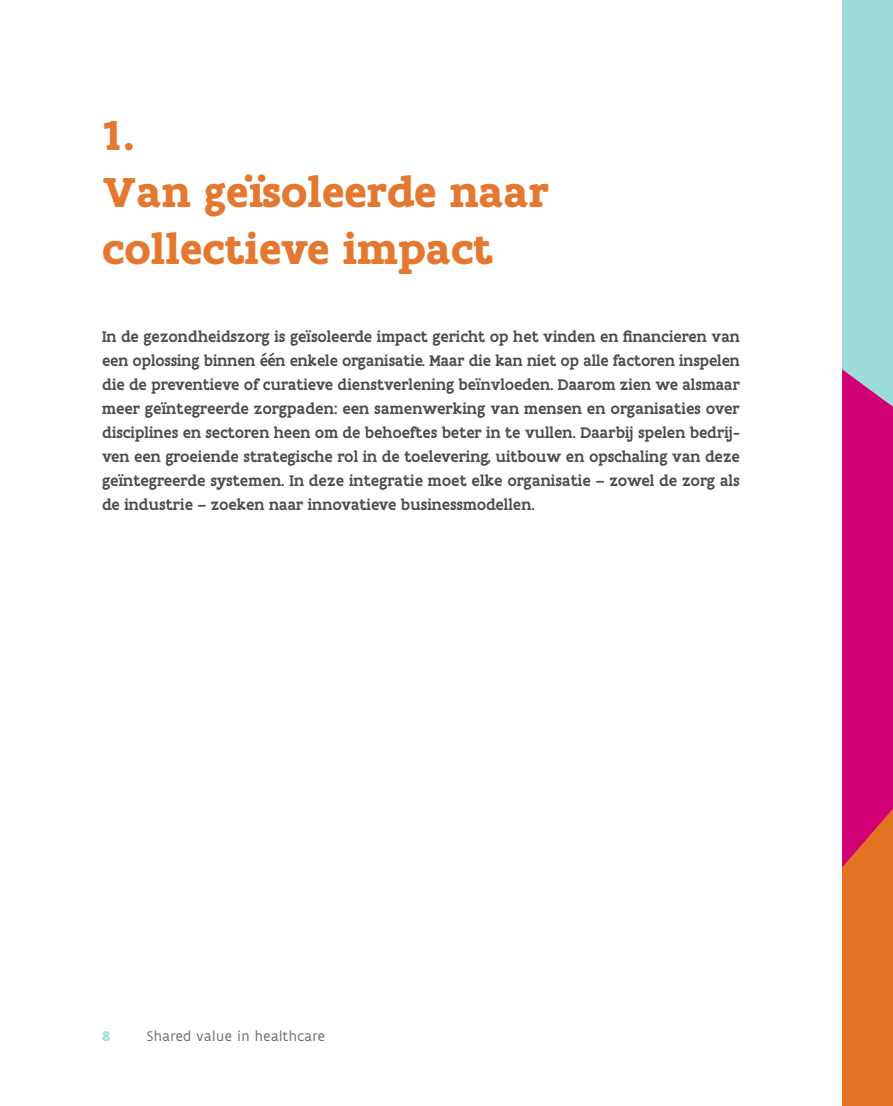
<style>
.page{position:relative;width:893px;height:1106px;background:#fff}
.page>*{position:absolute;margin:0;border:0;box-sizing:border-box;transform-origin:0 0}
.TIT_01_-_oranje{font:700 45px/57px "Flanders Art Serif";color:#e57830}
.TXT_intro{font:500 16.5px/24px "Flanders Art Serif";color:#4b4c4d;text-align:justify}
.t1{font:15px "Flanders Art Sans";letter-spacing:.03em;color:#6c6d70}
.t2{font:700 15px "Flanders Art Sans";color:#9cdcd9}
</style>
<div class="page">
<div style="left:842px;top:0;width:51px;height:1106px;background:#d10074"></div>
<svg style="left:842px;top:809px;width:51px;height:297px;background:#e1662a"></svg>
<div style="left:842px;top:0;width:51px;height:407px;background:#9cdcd9"></div>
<p class="TIT_01_-_oranje" style="left:102px;top:107px;width:449px">1.<br>Van geïsoleerde naar collectieve impact</p>
<p class="TXT_intro" style="left:102px;top:325px;width:639px">In de gezondheidszorg is geïsoleerde impact gericht op het vinden en financieren van een oplossing binnen één enkele organisatie. Maar die kan niet op alle factoren inspelen die de preventieve of curatieve dienstverlening beïnvloeden. Daarom zien we alsmaar meer geïntegreerde zorgpaden: een samenwerking van mensen en organisaties over disciplines en sectoren heen om de behoeftes beter in te vullen. Daarbij spelen bedrij&shy;ven een groeiende strategische rol in de toelevering, uitbouw en opschaling van deze geïntegreerde systemen. In deze integratie moet elke organisatie – zowel de zorg als de industrie – zoeken naar innovatieve businessmodellen.</p>
<p class="t2" style="left:102px;top:1026px;width:10px">8</p>
<p class="t1" style="left:147px;top:1026px;width:180px">Shared value in healthcare</p>
</div>
